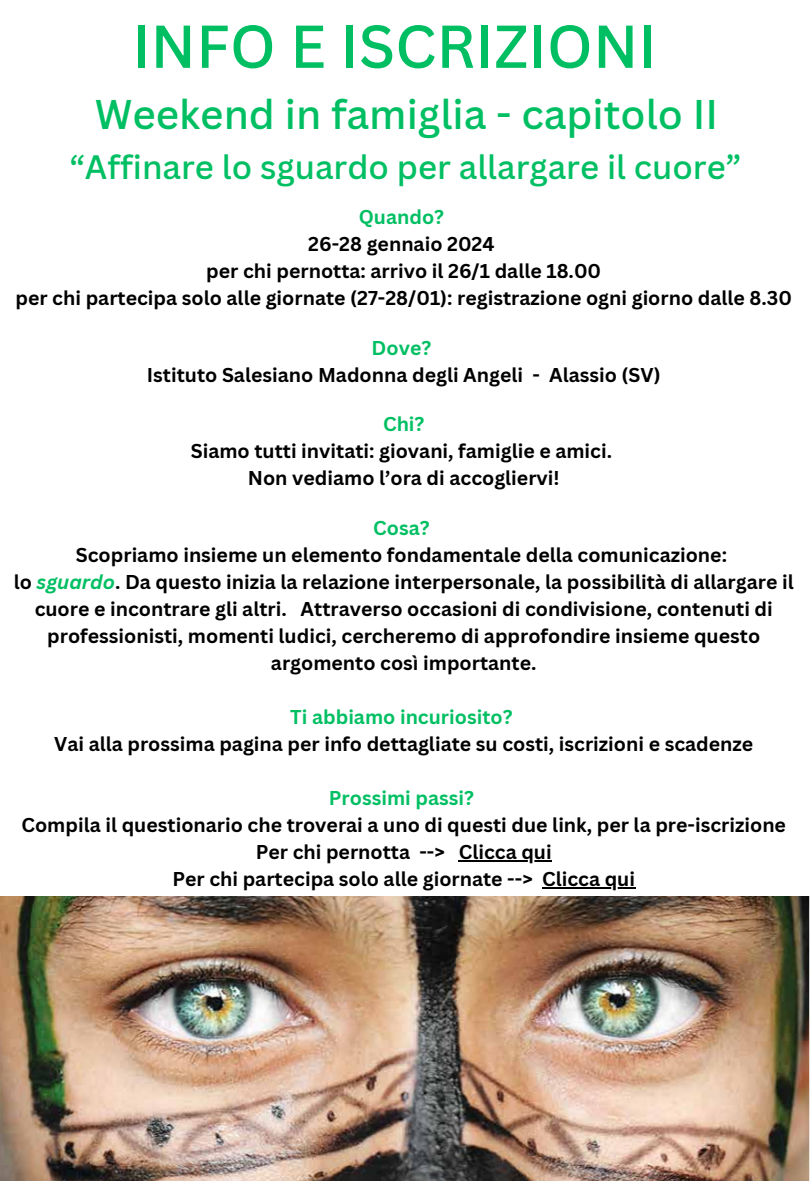
<style>
.page{position:relative;width:810px;height:1181px;background:#fff}
.page>*{position:absolute;margin:0;border:0;box-sizing:border-box;transform-origin:0 0}
.t1{font:500 59.1px "Canva Sans";color:#00bf63}
.t2{font:500 40.35px "Canva Sans";color:#00bf63}
.t3{font:500 32.85px "Canva Sans";color:#00bf63}
.t4{font:700 19.5px/27px "Canva Sans";color:#000;text-align:center}
.t5{font:700 19.5px "Canva Sans";color:#00bf63}
.s1{font-style:italic;color:#00bf63}
</style>
<div class="page">
<hr style="left:459px;top:860px;width:93px;height:1px;background:#000">
<hr style="left:542px;top:887px;width:93px;height:1px;background:#000">
<img style="left:1px;top:896px;width:809px;height:284px">
<p class="t1" style="left:132px;top:5px;width:527px">INFO E ISCRIZIONI</p>
<p class="t2" style="left:95px;top:86px;width:625px">Weekend in famiglia - capitolo II</p>
<p class="t3" style="left:70px;top:144px;width:673px">“Affinare lo sguardo per allargare il cuore”</p>
<p class="t5" style="left:359px;top:203px;width:87px">Quando?</p>
<p class="t4" style="left:308px;top:230px;width:188px">26-28 gennaio 2024</p>
<p class="t4" style="left:206px;top:257px;width:396px">per chi pernotta: arrivo il 26/1 dalle 18.00</p>
<p class="t4" style="left:16px;top:284px;width:778px">per chi partecipa solo alle giornate (27-28/01): registrazione ogni giorno dalle 8.30</p>
<p class="t5" style="left:372px;top:334px;width:61px">Dove?</p>
<p class="t4" style="left:147px;top:360px;width:515px">Istituto Salesiano Madonna degli Angeli - Alassio (SV)</p>
<p class="t5" style="left:383px;top:410px;width:43px">Chi?</p>
<p class="t4" style="left:191px;top:437px;width:423px">Siamo tutti invitati: giovani, famiglie e amici.</p>
<p class="t4" style="left:248px;top:464px;width:313px">Non vediamo l’ora di accogliervi!</p>
<p class="t5" style="left:373px;top:514px;width:58px">Cosa?</p>
<p class="t4" style="left:76px;top:540px;width:653px">Scopriamo insieme un elemento fondamentale della comunicazione:</p>
<p class="t4" style="left:14px;top:567px;width:781px">lo <span class="s1">sguardo</span>. Da questo inizia la relazione interpersonale, la possibilità di allargare il cuore e incontrare gli altri. Attraverso occasioni di condivisione, contenuti di professionisti, momenti ludici, cercheremo di approfondire insieme questo argomento così importante.</p>
<p class="t5" style="left:290px;top:703px;width:224px">Ti abbiamo incuriosito?</p>
<p class="t4" style="left:54px;top:729px;width:701px">Vai alla prossima pagina per info dettagliate su costi, iscrizioni e scadenze</p>
<p class="t5" style="left:329px;top:784px;width:147px">Prossimi passi?</p>
<p class="t4" style="left:21px;top:810px;width:766px">Compila il questionario che troverai a uno di questi due link, per la pre-iscrizione</p>
<p class="t4" style="left:256px;top:837px;width:298px">Per chi pernotta --&gt; Clicca qui</p>
<p class="t4" style="left:172px;top:864px;width:464px">Per chi partecipa solo alle giornate --&gt; Clicca qui</p>
</div>
